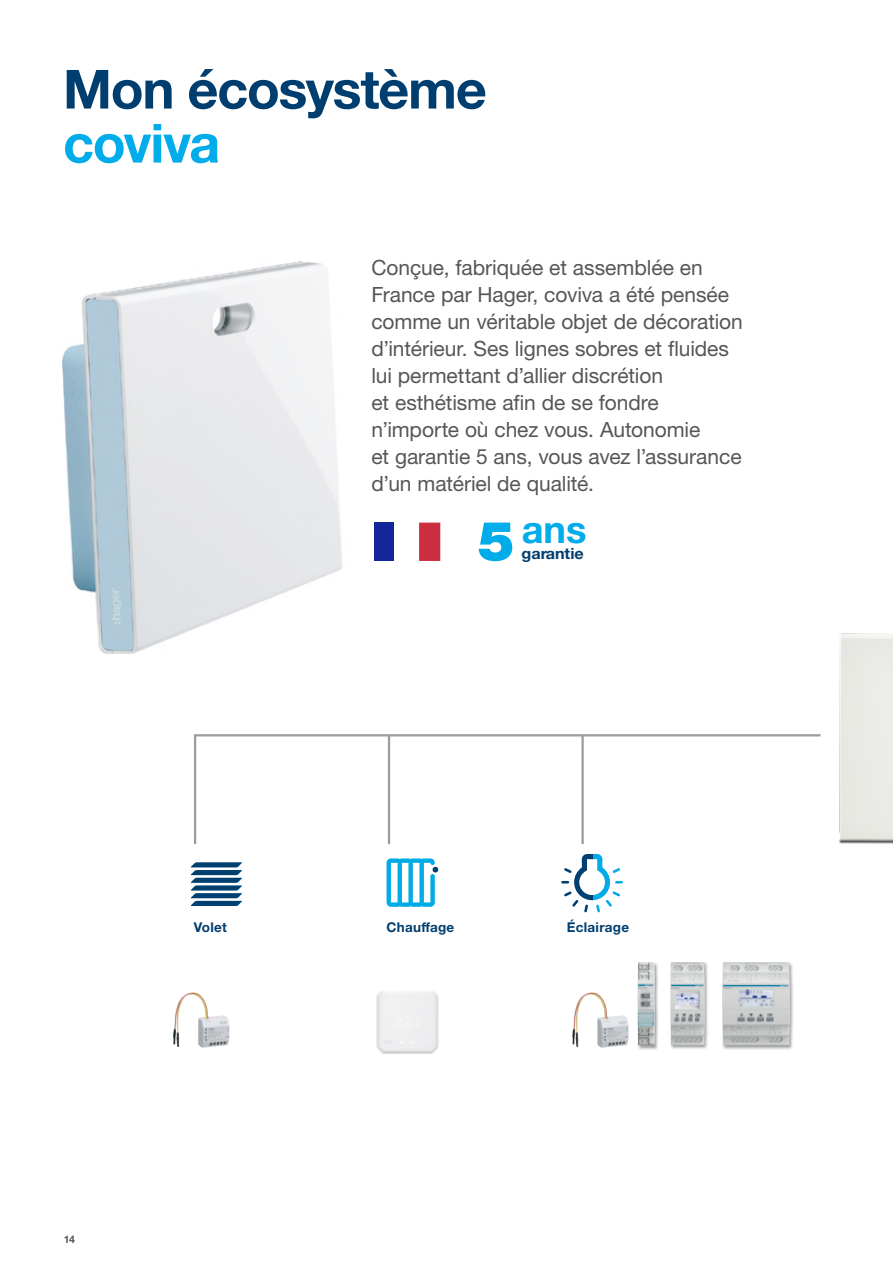
<style>
.page{position:relative;width:893px;height:1263px;background:#fff}
.page>*{position:absolute;margin:0;border:0;box-sizing:border-box;transform-origin:0 0}
.t1{font:700 54px "Helvetica Neue LTW1 G";letter-spacing:-.025em;color:#003e6f}
.t2{font:700 54px "Helvetica Neue LTW1 G";letter-spacing:-.025em;color:#00ace9}
.t3{font:700 38.1px "Helvetica Neue LTW1 G";color:#00ace9}
.t4{font:21px/27px "Helvetica Neue LTW1 G";letter-spacing:-.005em;color:#565655}
.t5{font:700 15.45px "Helvetica Neue LTW1 G";color:#003e6f;scale:1.04 1}
.t6{font:700 13.5px "Helvetica Neue LTW1 G";letter-spacing:.02em;color:#003e6f}
.t7{font:700 10.5px "Helvetica Neue LTW1 G";color:#565655}
</style>
<div class="page">
<img style="left:62px;top:262px;width:379px;height:391px">
<img style="left:820px;top:633px;width:73px;height:211px">
<hr style="left:194px;top:734px;width:626px;height:2px;background:#9c9c9d">
<hr style="left:194px;top:736px;width:2px;height:108px;background:#9c9c9d">
<hr style="left:581px;top:736px;width:3px;height:108px;background:#9c9c9d">
<hr style="left:388px;top:736px;width:2px;height:108px;background:#9c9c9d">
<svg style="left:387px;top:858px;width:51px;height:49px"></svg>
<svg style="left:191px;top:862px;width:51px;height:44px"></svg>
<svg style="left:561px;top:854px;width:62px;height:58px"></svg>
<img style="left:572px;top:992px;width:56px;height:56px">
<img style="left:173px;top:992px;width:56px;height:56px">
<img style="left:376px;top:991px;width:63px;height:63px">
<div style="left:374px;top:523px;width:21px;height:38px;background:#142699"></div>
<div style="left:395px;top:523px;width:24px;height:38px;background:#fff"></div>
<svg style="left:419px;top:523px;width:21px;height:38px"></svg>
<div style="left:670px;top:962px;width:39px;height:88px;background:#000;opacity:.4"></div>
<img style="left:671px;top:962px;width:34px;height:83px">
<div style="left:636px;top:961px;width:23px;height:89px;background:#000;opacity:.4"></div>
<img style="left:638px;top:962px;width:17px;height:83px">
<div style="left:722px;top:961px;width:72px;height:89px;background:#000;opacity:.4"></div>
<img style="left:723px;top:962px;width:67px;height:83px">
<svg style="left:478px;top:523px;width:34px;height:38px"></svg>
<h1 class="t1" style="left:63px;top:56px;width:425px">Mon écosystème</h1>
<h1 class="t2" style="left:63px;top:110px;width:159px">coviva</h1>
<p class="t4" style="left:371px;top:254px;width:373px">Conçue, fabriquée et assemblée en France par Hager, coviva a été pensée comme un véritable objet de décoration d’intérieur. Ses lignes sobres et fluides lui permettant d’allier discrétion<br>et esthétisme afin de se fondre n’importe où chez vous. Autonomie<br>et garantie 5 ans, vous avez l’assurance d’un matériel de qualité.</p>
<h2 class="t3" style="left:522px;top:506px;width:66px">ans</h2>
<p class="t5" style="left:521px;top:544px;width:61px">garantie</p>
<p class="t6" style="left:194px;top:919px;width:35px">Volet</p>
<p class="t6" style="left:387px;top:919px;width:69px">Chauffage</p>
<p class="t6" style="left:567px;top:919px;width:64px">Éclairage</p>
<p class="t7" style="left:64px;top:1233px;width:13px">14</p>
</div>
